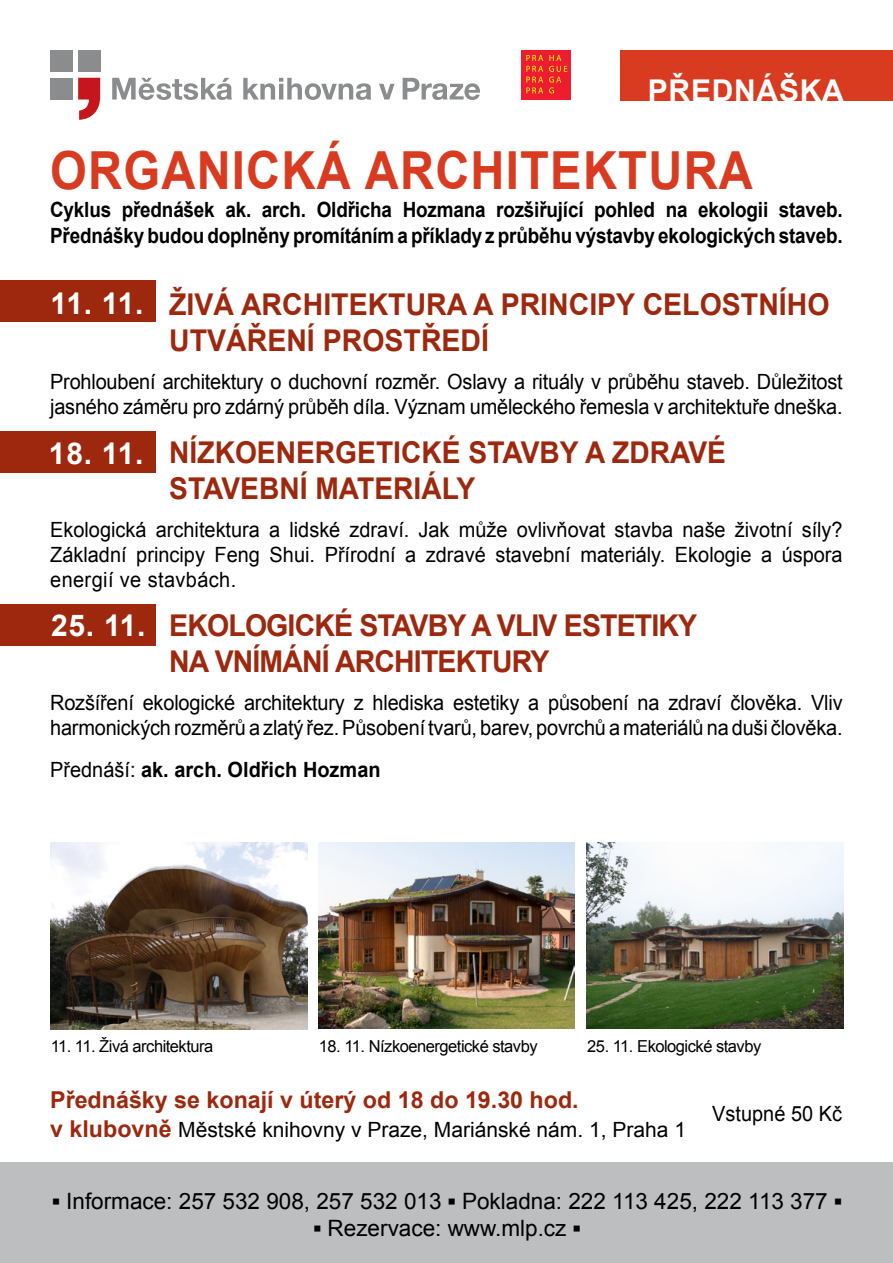
<style>
.page{position:relative;width:893px;height:1263px;background:#fff}
.page>*{position:absolute;margin:0;border:0;box-sizing:border-box;transform-origin:0 0}
.t1{font:700 52.5px "Arial";letter-spacing:.025em;color:#d93b20;scale:.9 1}
.t2{font:700 30px/36px "Arial";color:#9e280e;scale:.95 1}
.t3{font:700 30px/36px "Arial";letter-spacing:-.03em;color:#9e280e;scale:.95 1}
.t4{font:700 30px/36px "Arial";color:#9e280e;scale:.94 1}
.t5{font:700 30px "Arial";letter-spacing:.025em;color:#fff}
.t6{font:700 23.25px "Arial";color:#9e280e}
.t7{font:22.5px "Arial";color:#000}
.t8{font:21px/25.2px "Arial";letter-spacing:-.01em;color:#000;scale:.95 1}
.t9{font:700 21px/25.5px "Arial";letter-spacing:-.01em;color:#000;scale:.9 1}
.t10{font:21px "Arial";letter-spacing:-.01em;color:#000}
.t11{font:700 21px "Arial";letter-spacing:-.01em;color:#000;scale:.95 1}
.t12{font:16.5px "Arial";letter-spacing:-.03em;color:#000}
.s1{font-weight:400}
.s2{font-weight:700;font-size:23.25px;color:#9e280e}
.s3{font-weight:700}
</style>
<div class="page">
<svg style="left:78px;top:78px;width:22px;height:42px"></svg>
<div style="left:78px;top:50px;width:22px;height:22px;background:#8a8c8e"></div>
<div style="left:50px;top:50px;width:22px;height:22px;background:#8a8c8e"></div>
<div style="left:50px;top:78px;width:22px;height:22px;background:#8a8c8e"></div>
<svg style="left:243px;top:78px;width:128px;height:22px"></svg>
<svg style="left:379px;top:84px;width:16px;height:16px"></svg>
<svg style="left:403px;top:78px;width:77px;height:22px"></svg>
<svg style="left:112px;top:78px;width:120px;height:22px"></svg>
<div style="left:521px;top:50px;width:25px;height:49px;background:#ed1c2e"></div>
<div style="left:547px;top:50px;width:24px;height:49px;background:#ed1c2e"></div>
<svg style="left:526px;top:55px;width:17px;height:38px"></svg>
<svg style="left:549px;top:55px;width:18px;height:38px"></svg>
<div style="left:620px;top:50px;width:273px;height:50px;background:#d93b20"></div>
<div style="left:0;top:1162px;width:893px;height:101px;background:#bcbec0"></div>
<div style="left:0;top:281px;width:156px;height:41px;background:#9e280e"></div>
<div style="left:0;top:432px;width:156px;height:41px;background:#9e280e"></div>
<div style="left:0;top:604px;width:156px;height:41px;background:#9e280e"></div>
<img style="left:51px;top:842px;width:256px;height:187px">
<img style="left:586px;top:842px;width:257px;height:186px">
<img style="left:319px;top:842px;width:256px;height:186px">
<h2 class="t5" style="left:648px;top:70px;width:197px">PŘEDNÁŠKA</h2>
<h1 class="t1" style="left:50px;top:136px;width:782px">ORGANICKÁ ARCHITEKTURA</h1>
<p class="t9" style="left:50px;top:198px;width:882px">Cyklus přednášek ak. arch. Oldřicha Hozmana rozšiřující pohled na ekologii staveb.<br>Přednášky budou doplněny promítáním a příklady z průběhu výstavby ekologických staveb.</p>
<h2 class="t2" style="left:169px;top:287px;width:672px">Živá arch itektura a principy c elostního utváření prostředí</h2>
<p class="t8" style="left:50px;top:369px;width:836px">Prohloubení architektury o duchovní rozměr. Oslavy a rituály v průběhu staveb. Důležitost jasného záměru pro zdárný průběh díla. Význam uměleckého řemesla v architektuře dneška.</p>
<h2 class="t4" style="left:169px;top:435px;width:594px">Nízko energetic ké stavby a zdravé stavební materiály</h2>
<p class="t8" style="left:50px;top:517px;width:836px;text-align:justify">Ekologická architektura a lidské zdraví. Jak může ovlivňovat stavba naše životní síly?<br>Základní principy Feng Shui. Přírodní a zdravé stavební materiály. Ekologie a úspora energií ve stavbách.</p>
<h2 class="t3" style="left:169px;top:608px;width:557px">Eko logic ké stavby a vliv estetiky na vnímání arch itektury</h2>
<p class="t8" style="left:50px;top:690px;width:836px">Rozšíření ekologické architektury z hlediska estetiky a působení na zdraví člověka. Vliv harmonických rozměrů a zlatý řez. Působení tvarů, barev, povrchů a materiálů na duši člověka.</p>
<p class="t11" style="left:50px;top:756px;width:349px"><span class="s1">Přednáší:</span> ak. arch. Oldřich Hozman</p>
<h2 class="t5" style="left:51px;top:284px;width:94px">11. 11.</h2>
<h2 class="t5" style="left:49px;top:433px;width:96px">18. 11.</h2>
<h2 class="t5" style="left:51px;top:606px;width:96px">25. 11.</h2>
<p class="t12" style="left:51px;top:1035px;width:164px">11. 11. Živá architektura</p>
<p class="t12" style="left:319px;top:1035px;width:220px">18. 11. Nízkoenergetické stavby</p>
<p class="t12" style="left:587px;top:1035px;width:175px">25. 11. Ekologické stavby</p>
<p class="t6" style="left:50px;top:1084px;width:530px">Přednášky se konají v úterý od 18 do 19.30 hod.</p>
<p class="t10" style="left:50px;top:1116px;width:637px"><span class="s2">v klubovně</span> Městské knihovny v Praze, Mariánské nám. 1, Praha 1</p>
<p class="t8" style="left:712px;top:1101px;width:138px">Vstupné 50 Kč</p>
<p class="t7" style="left:52px;top:1186px;width:791px"><span class="s3">▪</span> Informace: 257 532 908, 257 532 013 <span class="s3">▪</span> Pokladna: 222 113 425, 222 113 377 <span class="s3">▪</span></p>
<p class="t7" style="left:313px;top:1213px;width:269px"><span class="s3">▪</span> Rezervace: www.mlp.cz <span class="s3">▪</span></p>
</div>
